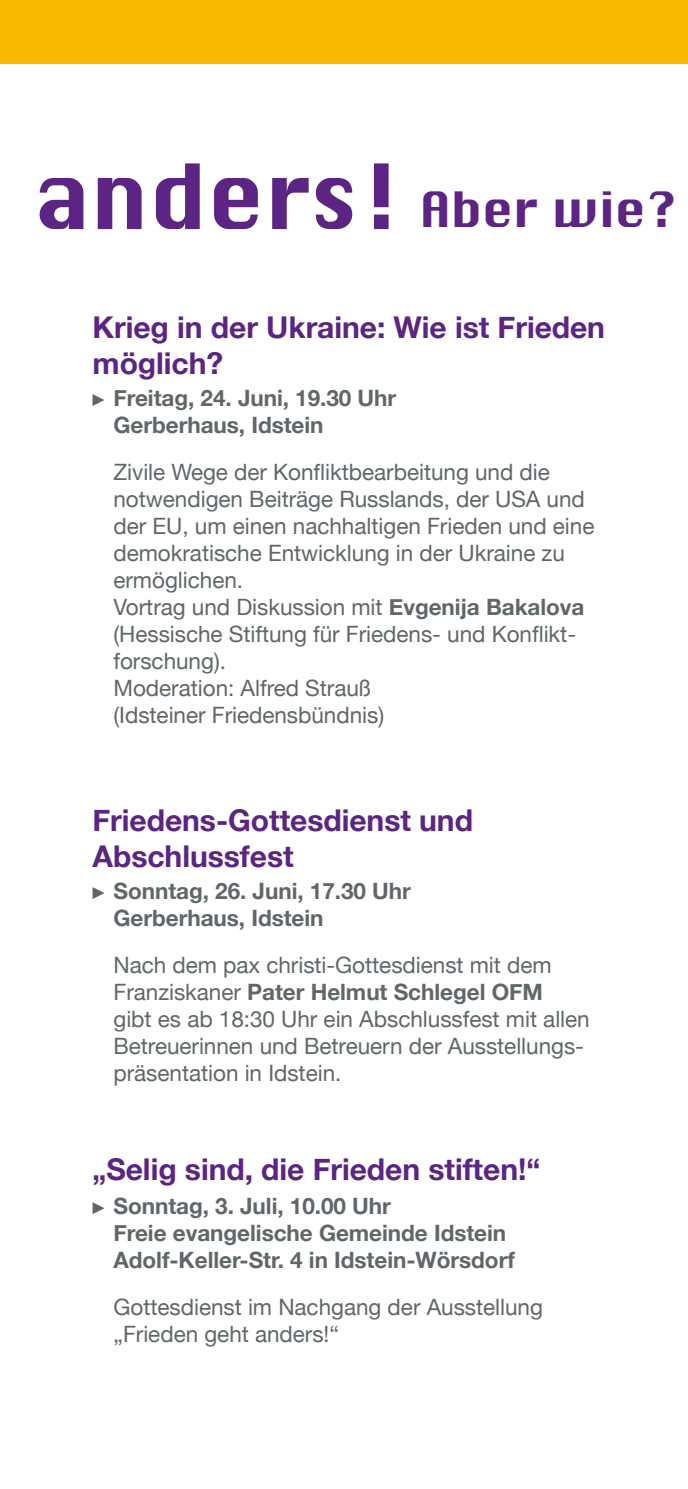
<style>
.page{position:relative;width:688px;height:1489px;background:#fff}
.page>*{position:absolute;margin:0;border:0;box-sizing:border-box;transform-origin:0 0}
.info_qr_code{font:87.5px "Chicago";color:#5c2483}
.info_qr_code-2{font:47.5px "Chicago";letter-spacing:-.01em;color:#5c2483}
.Absatzformat_1{font:700 30px/36px "Helvetica Neue";color:#5c2483}
.info_qr_code-3{font:700 30px "Helvetica Neue";color:#5c2483}
.Absatzformat_1-2{font:22.5px/27px "Helvetica Neue";color:#5f676a}
.Absatzformat_1-3{font:700 22.5px/27px "Helvetica Neue";color:#5f676a}
.s1{font-weight:700}
</style>
<div class="page">
<div style="left:0;top:0;width:687px;height:64px;background:#fbba00"></div>
<svg style="left:92px;top:394px;width:13px;height:12px"></svg>
<svg style="left:92px;top:887px;width:13px;height:12px"></svg>
<svg style="left:92px;top:1202px;width:13px;height:12px"></svg>
<p class="info_qr_code" style="left:32px;top:141px;width:372px">anders!</p>
<p class="info_qr_code-2" style="left:419px;top:180px;width:259px">Aber wie?</p>
<p class="Absatzformat_1" style="left:92px;top:310px;width:514px">Krieg in der Ukraine: Wie ist Frieden möglich?</p>
<p class="Absatzformat_1-3" style="left:113px;top:385px;width:284px">Freitag, 24. Juni, 19.30 Uhr</p>
<p class="Absatzformat_1-3" style="left:113px;top:412px;width:211px">Gerberhaus, Idstein</p>
<p class="Absatzformat_1-2" style="left:113px;top:459px;width:482px">Zivile Wege der Konfliktbearbeitung und die notwendigen Beiträge Russlands, der USA und der EU, um einen nachhaltigen Frieden und eine demokratische Entwicklung in der Ukraine zu ermöglichen.</p>
<p class="Absatzformat_1-2" style="left:113px;top:594px;width:472px">Vortrag und Diskussion mit <span class="s1">Evgenija Bakalova </span>(Hessische Stiftung für Friedens- und Konflikt&shy;forschung).</p>
<p class="Absatzformat_1-2" style="left:113px;top:675px;width:259px">Moderation: Alfred Strauß</p>
<p class="Absatzformat_1-2" style="left:113px;top:702px;width:272px">(Idsteiner Friedensbündnis)</p>
<p class="Absatzformat_1" style="left:92px;top:803px;width:382px">Friedens-Gottesdienst und<br>Abschlussfest</p>
<p class="Absatzformat_1-3" style="left:113px;top:878px;width:299px">Sonntag, 26. Juni, 17.30 Uhr</p>
<p class="Absatzformat_1-3" style="left:113px;top:905px;width:211px">Gerberhaus, Idstein</p>
<p class="Absatzformat_1-2" style="left:113px;top:952px;width:477px">Nach dem pax christi-Gottesdienst mit dem Franziskaner <span class="s1">Pater Helmut Schlegel OFM<br></span>gibt es ab 18:30 Uhr ein Abschlussfest mit allen Betreuerinnen und Betreuern der Ausstellungs&shy;präsentation in Idstein.</p>
<p class="info_qr_code-3" style="left:92px;top:1145px;width:449px">„Selig sind, die Frieden stiften!“</p>
<p class="Absatzformat_1-3" style="left:113px;top:1193px;width:279px">Sonntag, 3. Juli, 10.00 Uhr</p>
<p class="Absatzformat_1-3" style="left:113px;top:1220px;width:403px">Freie evangelische Gemeinde Idstein<br>Adolf-Keller-Str. 4 in Idstein-Wörsdorf</p>
<p class="Absatzformat_1-2" style="left:113px;top:1294px;width:431px">Gottesdienst im Nachgang der Ausstellung „Frieden geht anders!“</p>
</div>
